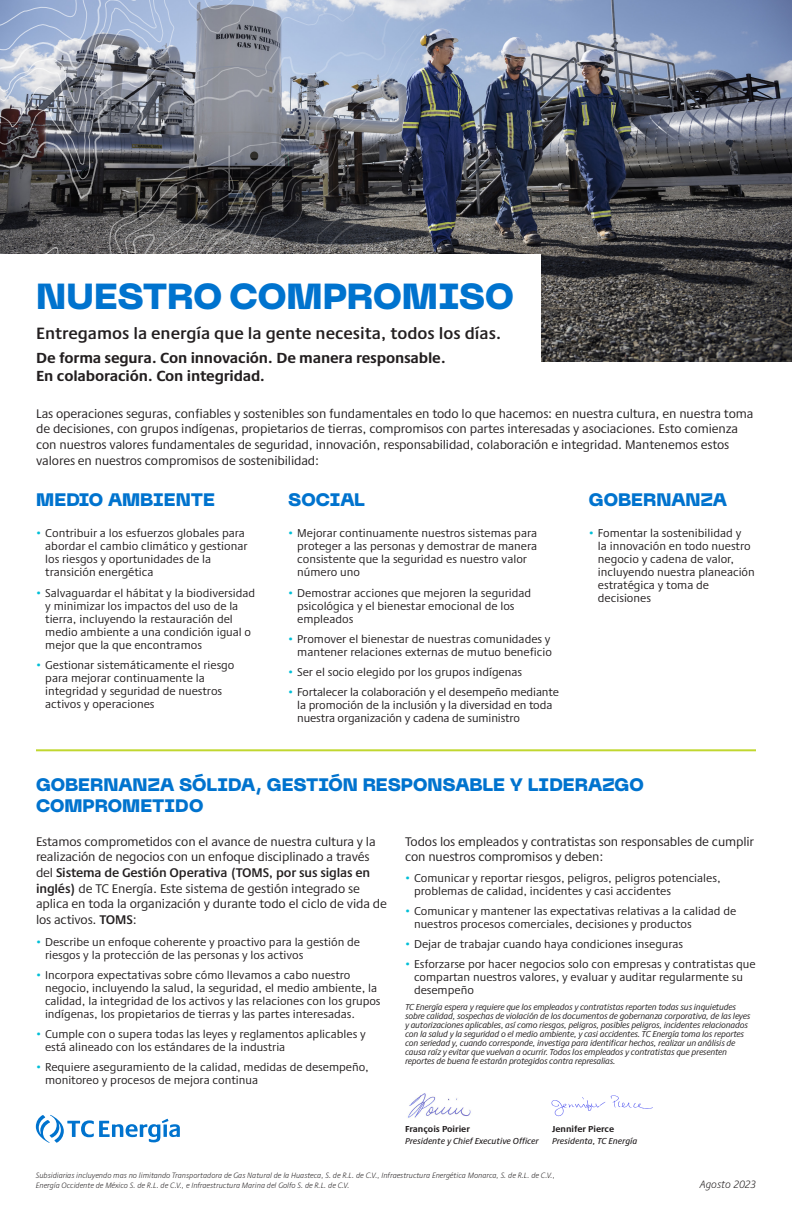
<style>
.page{position:relative;width:792px;height:1224px;background:#fff}
.page>*{position:absolute;margin:0;border:0;box-sizing:border-box;transform-origin:0 0}
.t1{font:800 36px "PP Neue Machina";color:#0073ce}
.t2{font:800 18px/21.6px "PP Neue Machina";color:#0073ce}
.t3{font:600 17px "Praxis Next";color:#231f20}
.t4{font:700 15.1px/18.2px "Praxis Next";letter-spacing:-.01em;color:#231f20}
.t5{font:13px/15.6px "Praxis Next";letter-spacing:-.01em;color:#231f20}
.t6{font:11.8px/13px "Praxis Next";color:#231f20}
.t7{font:italic 300 11px "Praxis Next";color:#231f20}
.t8{font:italic 9px/9px "Praxis Next";letter-spacing:-.02em;color:#231f20}
.t9{font:italic 500 9px "Praxis Next";color:#231f20}
.t10{font:700 9px "Praxis Next";color:#231f20}
.t11{font:italic 300 8px/9.6px "Praxis Next";color:#231f20}
.s1{color:#00bfd7}
.s2{font-weight:600}
</style>
<div class="page">
<img style="left:649px;top:0;width:143px;height:361px">
<svg style="left:36px;top:1115px;width:144px;height:28px"></svg>
<hr style="left:36px;top:749px;width:720px;height:2px;background:#c1d72f">
<img style="left:408px;top:1093px;width:63px;height:25px">
<svg style="left:0;top:0;width:571px;height:254px;background:#868fa0"></svg>
<svg style="left:98px;top:166px;width:23px;height:88px;background:#414041"></svg>
<svg style="left:121px;top:121px;width:528px;height:133px;background:#454750"></svg>
<svg style="left:554px;top:0;width:95px;height:107px;background:#848ea5"></svg>
<svg style="left:280px;top:207px;width:369px;height:154px;background:#4d4c4c"></svg>
<svg style="left:450px;top:187px;width:107px;height:103px;background:#4c4c4f"></svg>
<div style="left:0;top:254px;width:541px;height:127px;background:#fff"></div>
<svg style="left:611px;top:1095px;width:42px;height:14px"></svg>
<svg style="left:552px;top:1097px;width:53px;height:19px"></svg>
<h1 class="t1" style="left:36px;top:273px;width:479px">NUESTRO COMPROMISO</h1>
<h3 class="t3" style="left:36px;top:320px;width:467px">Entregamos la energía que la gente necesita, todos los días.</h3>
<p class="t4" style="left:36px;top:348px;width:411px">De forma segura. Con innovación. De manera responsable.<br>En colaboración. Con integridad.</p>
<p class="t5" style="left:36px;top:405px;width:719px">Las operaciones seguras, confiables y sostenibles son fundamentales en todo lo que hacemos: en nuestra cultura, en nuestra toma de decisiones, con grupos indígenas, propietarios de tierras, compromisos con partes interesadas y asociaciones. Esto comienza con nuestros valores fundamentales de seguridad, innovación, responsabilidad, colaboración e integridad. Mantenemos estos valores en nuestros compromisos de sostenibilidad:</p>
<h2 class="t2" style="left:36px;top:490px;width:180px">MEDIO AMBIENTE</h2>
<p class="t6" style="left:45px;top:527px;width:204px;text-indent:-9px"><span class="s1">•</span> Contribuir a los esfuerzos globales para abordar el cambio climático y gestionar los riesgos y oportunidades de la transición energética</p>
<p class="t6" style="left:45px;top:586px;width:211px;text-indent:-9px"><span class="s1">•</span> Salvaguardar el hábitat y la biodiversidad y minimizar los impactos del uso de la tierra, incluyendo la restauración del medio ambiente a una condición igual o mejor que la que encontramos</p>
<p class="t6" style="left:45px;top:658px;width:191px;text-indent:-9px"><span class="s1">•</span> Gestionar sistemáticamente el riesgo para mejorar continuamente la integridad y seguridad de nuestros activos y operaciones</p>
<h2 class="t2" style="left:288px;top:490px;width:78px">SOCIAL</h2>
<p class="t6" style="left:297px;top:527px;width:241px;text-indent:-9px"><span class="s1">•</span> Mejorar continuamente nuestros sistemas para proteger a las personas y demostrar de manera consistente que la seguridad es nuestro valor número uno</p>
<p class="t6" style="left:297px;top:586px;width:235px;text-indent:-9px"><span class="s1">•</span> Demostrar acciones que mejoren la seguridad psicológica y el bienestar emocional de los empleados</p>
<p class="t6" style="left:288px;top:632px;width:265px;text-align:right"><span class="s1">•</span> Promover el bienestar de nuestras comunidades y mantener relaciones externas de mutuo beneficio</p>
<p class="t6" style="left:288px;top:665px;width:235px"><span class="s1">•</span> Ser el socio elegido por los grupos indígenas</p>
<p class="t6" style="left:297px;top:685px;width:263px;text-indent:-9px"><span class="s1">•</span> Fortalecer la colaboración y el desempeño mediante la promoción de la inclusión y la diversidad en toda nuestra organización y cadena de suministro</p>
<h2 class="t2" style="left:589px;top:490px;width:140px">GOBERNANZA</h2>
<p class="t6" style="left:598px;top:527px;width:158px;text-indent:-9px"><span class="s1">•</span> Fomentar la sostenibilidad y<br>la innovación en todo nuestro negocio y cadena de valor, incluyendo nuestra planeación estratégica y toma de decisiones</p>
<h2 class="t2" style="left:36px;top:774px;width:609px">GOBERNANZA SÓLIDA, GESTIÓN RESPONSABLE Y LIDERAZGO<br>COMPROMETIDO</h2>
<p class="t5" style="left:36px;top:833px;width:352px">Estamos comprometidos con el avance de nuestra cultura y la realización de negocios con un enfoque disciplinado a través del <span class="s2">Sistema de Gestión Operativa (TOMS, por sus siglas en inglés)</span> de TC Energía. Este sistema de gestión integrado se aplica en toda la organización y durante todo el ciclo de vida de los activos. <span class="s2">TOMS</span>:</p>
<p class="t6" style="left:45px;top:935px;width:317px;text-indent:-9px"><span class="s1">•</span> Describe un enfoque coherente y proactivo para la gestión de riesgos y la protección de las personas y los activos</p>
<p class="t6" style="left:45px;top:968px;width:337px;text-indent:-9px"><span class="s1">•</span> Incorpora expectativas sobre cómo llevamos a cabo nuestro negocio, incluyendo la salud, la seguridad, el medio ambiente, la calidad, la integridad de los activos y las relaciones con los grupos indígenas, los propietarios de tierras y las partes interesadas.</p>
<p class="t6" style="left:45px;top:1027px;width:322px;text-indent:-9px"><span class="s1">•</span> Cumple con o supera todas las leyes y reglamentos aplicables y está alineado con los estándares de la industria</p>
<p class="t6" style="left:45px;top:1061px;width:325px;text-indent:-9px"><span class="s1">•</span> Requiere aseguramiento de la calidad, medidas de desempeño, monitoreo y procesos de mejora continua</p>
<p class="t5" style="left:405px;top:833px;width:351px">Todos los empleados y contratistas son responsables de cumplir con nuestros compromisos y deben:</p>
<p class="t6" style="left:414px;top:871px;width:308px;text-indent:-9px"><span class="s1">•</span> Comunicar y reportar riesgos, peligros, peligros potenciales, problemas de calidad, incidentes y casi accidentes</p>
<p class="t6" style="left:414px;top:904px;width:324px;text-indent:-9px"><span class="s1">•</span> Comunicar y mantener las expectativas relativas a la calidad de nuestros procesos comerciales, decisiones y productos</p>
<p class="t6" style="left:405px;top:937px;width:280px"><span class="s1">•</span> Dejar de trabajar cuando haya condiciones inseguras</p>
<p class="t6" style="left:414px;top:957px;width:343px;text-indent:-9px"><span class="s1">•</span> Esforzarse por hacer negocios solo con empresas y contratistas que compartan nuestros valores, y evaluar y auditar regularmente su desempeño</p>
<p class="t8" style="left:405px;top:1003px;width:347px">TC Energía espera y requiere que los empleados y contratistas reporten todas sus inquietudes sobre calidad, sospechas de violación de los documentos de gobernanza corporativa, de las leyes y autorizaciones aplicables, así como riesgos, peligros, posibles peligros, incidentes relacionados con la salud y la seguridad o el medio ambiente, y casi accidentes. TC Energía toma los reportes con seriedad y, cuando corresponde, investiga para identificar hechos, realizar un análisis de causa raíz y evitar que vuelvan a ocurrir. Todos los empleados y contratistas que presenten reportes de buena fe estarán protegidos contra represalias.</p>
<p class="t10" style="left:552px;top:1122px;width:64px">Jennifer Pierce</p>
<p class="t9" style="left:552px;top:1134px;width:87px">Presidenta, TC Energía</p>
<p class="t11" style="left:36px;top:1171px;width:521px">Subsidiarias incluyendo mas no limitando Transportadora de Gas Natural de la Huasteca, S. de R.L. de C.V., Infraestructura Energética Monarca, S. de R.L. de C.V.,<br>Energía Occidente de México S. de R.L. de C.V., e Infraestructura Marina del Golfo S. de R.L. de C.V.</p>
<p class="t10" style="left:405px;top:1122px;width:66px">François Poirier</p>
<p class="t9" style="left:405px;top:1134px;width:135px">Presidente y Chief Executive Officer</p>
<p class="t7" style="left:700px;top:1176px;width:58px">Agosto 2023</p>
</div>
